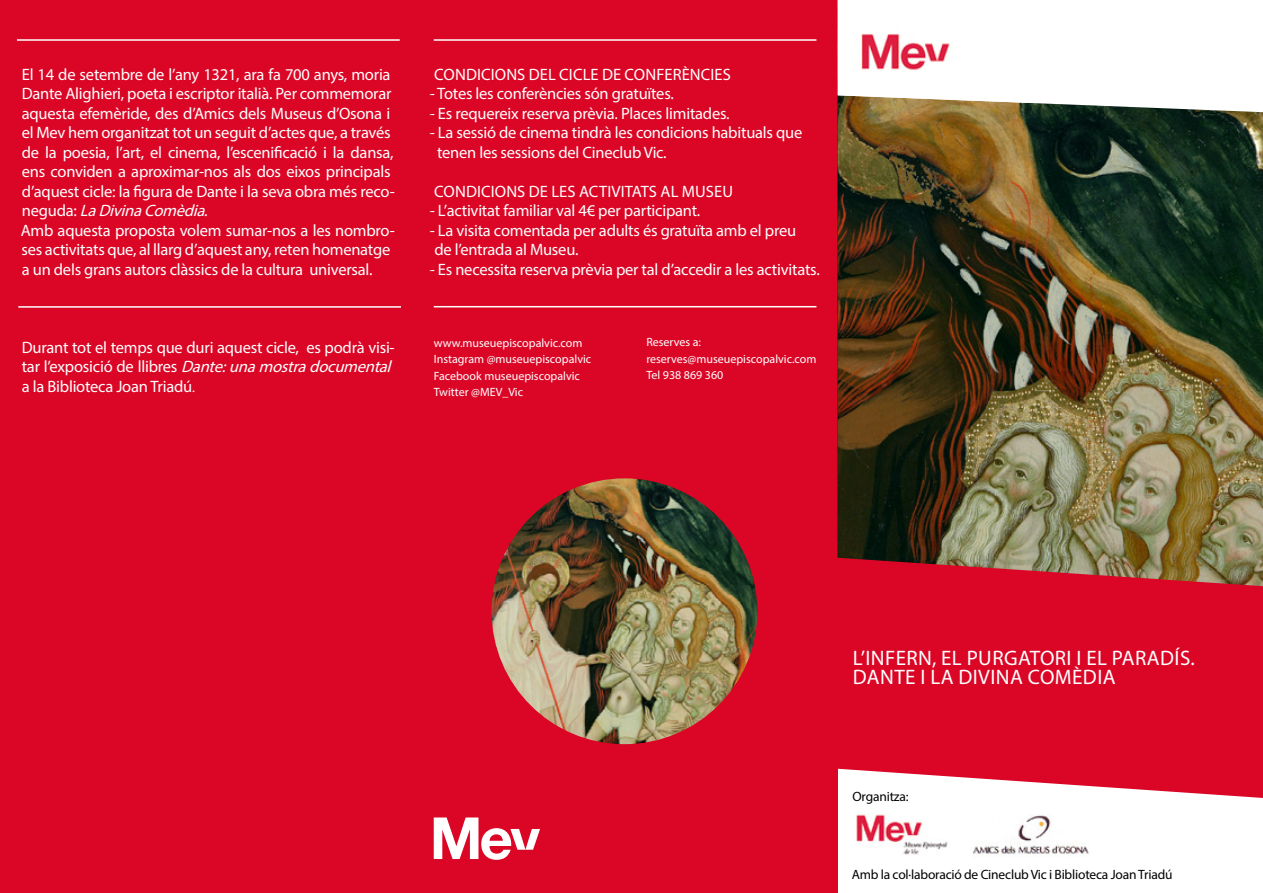
<style>
.page{position:relative;width:1263px;height:893px;background:#fff}
.page>*{position:absolute;margin:0;border:0;box-sizing:border-box;transform-origin:0 0}
.t1{font:21px/19.5px "Myriad Pro";letter-spacing:.02em;color:#fff}
.t2{font:16.5px/19.5px "Myriad Pro";letter-spacing:-.015em;color:#fff}
.t3{font:16.5px "Myriad Pro";letter-spacing:.005em;color:#fff}
.t4{font:13.5px "Myriad Pro";letter-spacing:-.015em;color:#000}
.t5{font:12px/16.5px "Myriad Pro";color:#fff}
.s1{font-style:italic}
.s2{font-size:13.5px}
</style>
<div class="page">
<div style="left:0;top:0;width:838px;height:893px;background:#db0626"></div>
<img style="left:838px;top:112px;width:425px;height:446px">
<svg style="left:838px;top:103px;width:419px;height:9px"></svg>
<img style="left:838px;top:34px;width:188px;height:69px">
<svg style="left:838px;top:558px;width:425px;height:240px;background:#d81c36"></svg>
<svg style="left:434px;top:817px;width:106px;height:43px"></svg>
<hr style="left:434px;top:306px;width:382px;height:1px;background:#fff">
<hr style="left:434px;top:39px;width:382px;height:2px;background:#fff">
<img style="left:973px;top:815px;width:116px;height:39px">
<img style="left:492px;top:478px;width:265px;height:266px;border-radius:133px">
<img style="left:857px;top:813px;width:91px;height:42px">
<hr style="left:17px;top:39px;width:383px;height:2px;background:#fff">
<hr style="left:18px;top:306px;width:383px;height:2px;background:#fff">
<p class="t2" style="left:21px;top:64px;width:376px">El 14 de setembre de l’any 1321, ara fa 700 anys, moria Dante Alighieri, poeta i escriptor italià. Per commemorar aquesta efemèride, des d’Amics dels Museus d’Osona i el Mev hem organitzat tot un seguit d’actes que, a través de la poesia, l’art, el cinema, l’escenificació i la dansa, ens conviden a aproximar-nos als dos eixos principals d’aquest cicle: la figura de Dante i la seva obra més reco&shy;n e g u d a : <span class="s1">LaDivinaComèdia</span>.<br>Amb aquesta proposta volem sumar-nos a les nombro&shy;ses activitats que, al llarg d’aquest any, reten homenatge a un dels grans autors clàssics de la cultura universal.</p>
<p class="t2" style="left:22px;top:337px;width:376px;text-align:justify">Durant tot el temps que duri aquest cicle, es podrà visi&shy;t a r l ’e x p o s i c i ó d e l l i b r e s <span class="s1">Dante:unamostradocumental </span>a la Biblioteca Joan Triadú<span class="s2">.</span></p>
<p class="t3" style="left:434px;top:64px;width:298px">CONDICIONS DEL CICLE DE CONFERÈNCIES</p>
<p class="t2" style="left:430px;top:84px;width:246px">- Totes les conferències són gratuïtes.</p>
<p class="t2" style="left:430px;top:103px;width:301px">- Es requereix reserva prèvia. Places limitades.</p>
<p class="t2" style="left:437px;top:123px;width:367px;text-indent:-7px">- La sessió de cinema tindrà les condicions habituals que tenen les sessions del Cineclub Vic.</p>
<p class="t3" style="left:434px;top:181px;width:300px">CONDICIONS DE LES ACTIVITATS AL MUSEU</p>
<p class="t2" style="left:430px;top:201px;width:272px">- L’activitat familiar val 4€ per participant.</p>
<p class="t2" style="left:430px;top:220px;width:368px">- La visita comentada per adults és gratuïta amb el preu de l’entrada al Museu.</p>
<p class="t2" style="left:430px;top:259px;width:391px">- Es necessita reserva prèvia per tal d’accedir a les activitats.</p>
<p class="t5" style="left:434px;top:334px;width:159px">www.museuepiscopalvic.com<br>Instagram @museuepiscopalvic<br>Facebook museuepiscopalvic<br>Twitter @MEV_Vic</p>
<p class="t5" style="left:646px;top:334px;width:172px">Reserves a: reserves@museuepiscopalvic.com<br>Tel 938 869 360</p>
<p class="t1" style="left:853px;top:648px;width:344px">L’INFERN, EL PURGATORI I EL PARADÍS.<br>DANTE I LA DIVINA COMÈDIA</p>
<p class="t4" style="left:852px;top:788px;width:58px">Organitza:</p>
<p class="t4" style="left:852px;top:866px;width:322px">Amb la col·laboració de Cineclub Vic i Biblioteca Joan Triadú</p>
</div>
